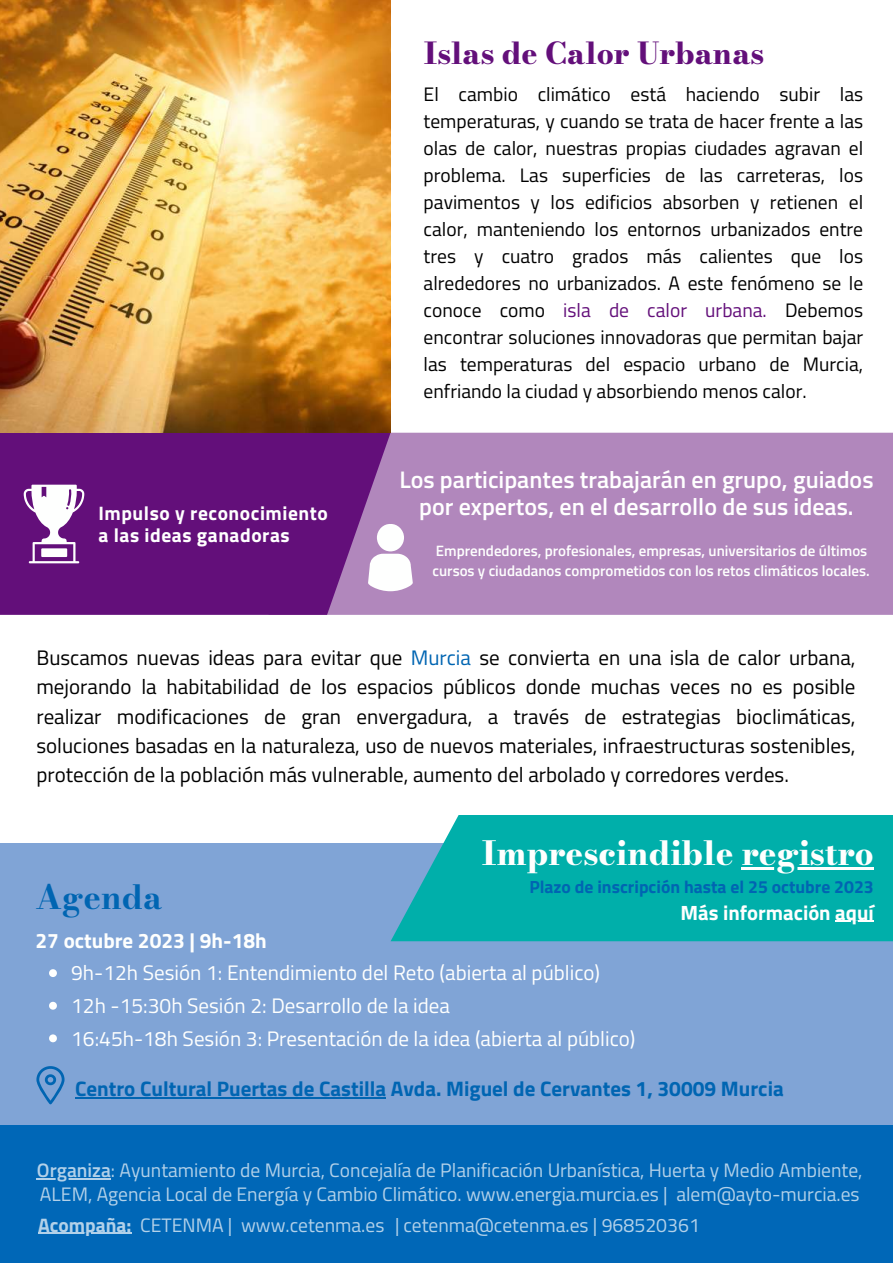
<style>
.page{position:relative;width:893px;height:1264px;background:#fff}
.page>*{position:absolute;margin:0;border:0;box-sizing:border-box;transform-origin:0 0}
.t1{font:800 33px "Bodoni Moda 9 pt";color:#fefffe}
.t2{font:700 33px "Bodoni Moda 9 pt";color:#0065b2}
.t3{font:800 30px "Bodoni Moda 9 pt";color:#630f7a}
.t4{font:600 24px/27px "Titillium Web";color:#fff;text-align:center}
.t5{font:21px/29.2px "Titillium Web";color:#000;text-align:justify}
.t6{font:21px/32.5px "Titillium Web";color:#fefffe}
.t7{font:700 21px "Titillium Web";color:#0065b2}
.t8{font:700 21px "Titillium Web";color:#fefffe}
.t9{font:700 20.7px "Titillium Web";color:#fefffe}
.t10{font:19.5px/27px "Titillium Web";color:#000;text-align:justify}
.t11{font:19.5px/23.5px "Titillium Web";color:#fff}
.t12{font:700 19.5px/21.3px "Titillium Web";letter-spacing:.025em;color:#fff}
.t13{font:700 17.7px "Titillium Web";color:#0065b2}
.t14{font:600 15px/20.2px "Titillium Web";color:#fefffe}
.s1{color:#630f7a}
.s2{color:#0065b2}
.s3{font-weight:600}
.s4{font-weight:700}
.s5{font-style:italic}
</style>
<div class="page">
<div style="left:390px;top:432px;width:502px;height:183px;background:#b187bc"></div>
<div style="left:0;top:432px;width:390px;height:183px;background:#630f7a"></div>
<div style="left:0;top:843px;width:892px;height:282px;background:#80a4d6"></div>
<div style="left:0;top:1125px;width:892px;height:137px;background:#0067b7"></div>
<svg style="left:36px;top:1066px;width:29px;height:38px"></svg>
<svg style="left:368px;top:524px;width:45px;height:67px"></svg>
<svg style="left:24px;top:484px;width:60px;height:79px"></svg>
<hr style="left:37px;top:1178px;width:74px;height:1px;background:#fff">
<hr style="left:38px;top:1232px;width:93px;height:1px;background:#fff">
<svg style="left:49px;top:969px;width:8px;height:8px"></svg>
<svg style="left:49px;top:1001px;width:8px;height:8px"></svg>
<svg style="left:49px;top:1034px;width:8px;height:8px"></svg>
<hr style="left:75px;top:1097px;width:311px;height:1px;background:#0065b2">
<div style="left:390px;top:815px;width:502px;height:126px;background:#00afaa"></div>
<hr style="left:741px;top:866px;width:132px;height:3px;background:#fefffe">
<hr style="left:835px;top:920px;width:38px;height:2px;background:#fefffe">
<img style="left:0;top:0;width:391px;height:433px">
<h2 class="t3" style="left:424px;top:32px;width:342px">Islas de Calor Urbanas</h2>
<p class="t12" style="left:98px;top:502px;width:231px">Impulso y reconocimiento a las ideas ganadoras</p>
<p class="t10" style="left:423px;top:80px;width:441px">El cambio climático está haciendo subir las temperaturas, y cuando se trata de hacer frente a las olas de calor, nuestras propias ciudades agravan el problema. Las superficies de las carreteras, los pavimentos y los edificios absorben y retienen el calor, manteniendo los entornos urbanizados entre tres y cuatro grados más calientes que los alrededores no urbanizados. A este fenómeno se le conoce como <span class="s1">isla de calor urbana.</span> Debemos encontrar soluciones innovadoras que permitan bajar las temperaturas del espacio urbano de Murcia, enfriando la ciudad y absorbiendo menos calor.</p>
<p class="t4" style="left:399px;top:465px;width:475px">Los participantes trabajarán en grupo, guiados por expertos, en el desarrollo de sus ideas.</p>
<p class="t14" style="left:432px;top:539px;width:439px">Emprendedores, profesionales, empresas, universitarios de últimos cursos y ciudadanos comprometidos con los retos climáticos locales.</p>
<p class="t5" style="left:36px;top:642px;width:820px">Buscamos nuevas ideas para evitar que <span class="s2">Murcia</span> se convierta en una isla de calor urbana, mejorando la habitabilidad de los espacios públicos donde muchas veces no es posible realizar modificaciones de gran envergadura, a través de estrategias bioclimáticas, soluciones basadas en la naturaleza, uso de nuevos materiales, infraestructuras sostenibles, protección de la población más vulnerable, aumento del arbolado y corredores verdes.</p>
<h1 class="t2" style="left:36px;top:874px;width:128px">Agenda</h1>
<p class="t8" style="left:36px;top:924px;width:233px">27 octubre 2023 | 9h-18h</p>
<h1 class="t1" style="left:482px;top:830px;width:393px">Imprescindible registro</h1>
<p class="t13" style="left:529px;top:873px;width:346px">Plazo de inscripción hasta el 25 octubre 2023</p>
<p class="t9" style="left:680px;top:896px;width:195px">Más información aquí</p>
<p class="t6" style="left:71px;top:955px;width:565px">9h-12h Sesión 1: Entendimiento del Reto (abierta al público)<br>12h -15:30h Sesión 2: Desarrollo de la idea<br>16:45h-18h Sesión 3: Presentación de la idea (abierta al público)</p>
<p class="t7" style="left:75px;top:1073px;width:710px">Centro Cultural Puertas de Castilla Avda. Miguel de Cervantes 1, 30009 Murcia</p>
<p class="t11" style="left:37px;top:1157px;width:827px"><span class="s3">Organiza</span>: Ayuntamiento de Murcia, Concejalía de Planificación Urbanística, Huerta y Medio Ambiente,<br>ALEM, Agencia Local de Energía y Cambio Climático. www.energia.murcia.es | alem@ayto-murcia.es</p>
<p class="t11" style="left:38px;top:1212px;width:663px"><span class="s4">Acompaña:</span> CETENMA | www.cetenma.es <span class="s5">|</span> cetenma@cetenma.es | 968520361</p>
</div>
